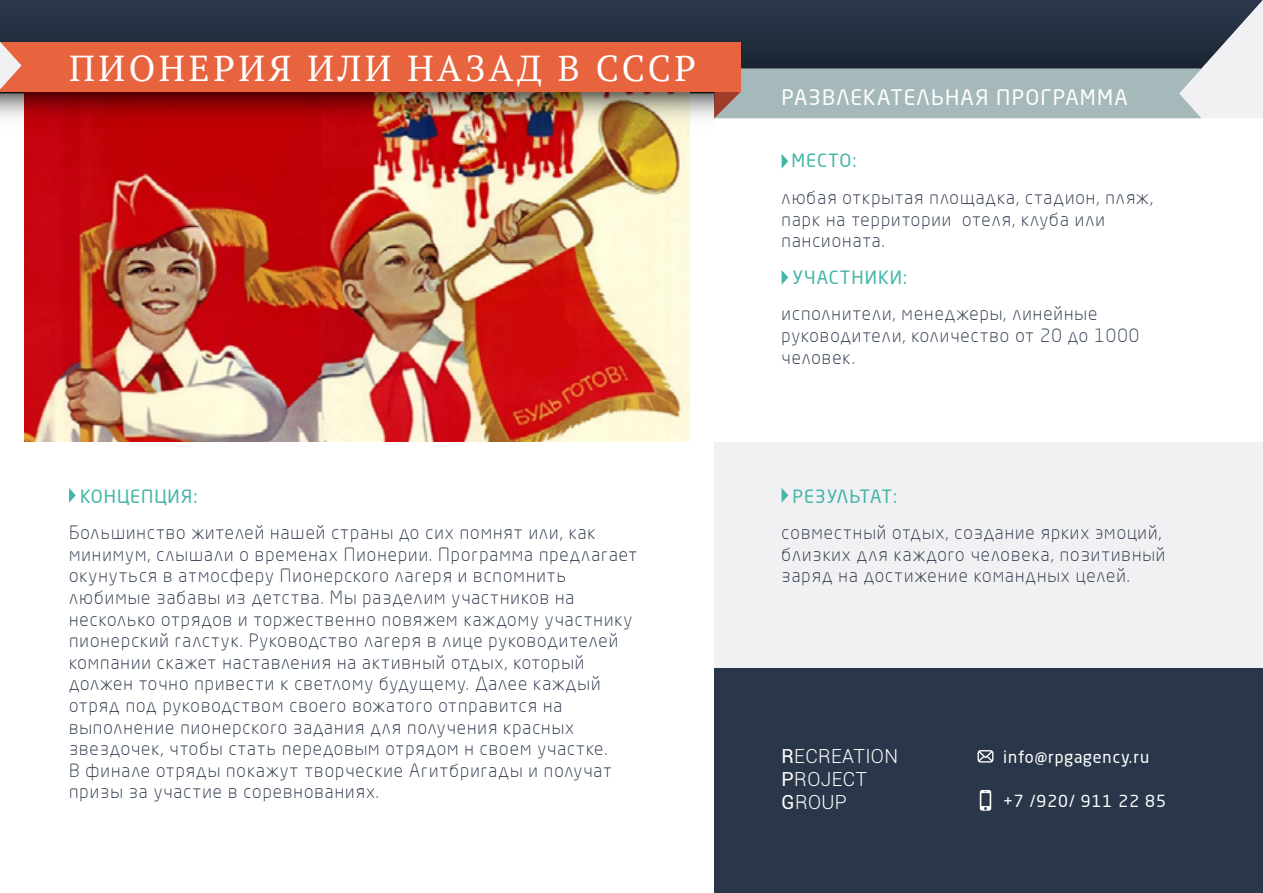
<style>
.page{position:relative;width:1263px;height:893px;background:#fff}
.page>*{position:absolute;margin:0;border:0;box-sizing:border-box;transform-origin:0 0}
.t1{font:36px "PT Serif";letter-spacing:.1em;color:#fff}
.t2{font:21px "Neo Sans Pro";letter-spacing:.06em;color:#fff}
.t3{font:300 19.35px/23.2px "Roboto";letter-spacing:.02em;color:#fff}
.t4{font:300 18px/21.6px "Neo Sans Pro";letter-spacing:.06em;color:#2a3649}
.t5{font:18px "Neo Sans Pro";letter-spacing:.06em;color:#43b5a6}
.t6{font:18px "Neo Sans Pro";letter-spacing:.03em;color:#43b5a6}
.t7{font:16.35px "Neo Sans Cyr";letter-spacing:.06em;color:#fff}
.s1{font-weight:400}
</style>
<div class="page">
<div style="left:0;top:0;width:714px;height:42px;background:#273345"></div>
<img style="left:25px;top:141px;width:664px;height:301px">
<div style="left:714px;top:668px;width:549px;height:225px;background:#2a3649"></div>
<div style="left:714px;top:443px;width:549px;height:225px;background:#f1f1f3"></div>
<img style="left:0;top:92px;width:714px;height:49px">
<svg style="left:714px;top:0;width:549px;height:118px;background:#64707b"></svg>
<div style="left:0;top:42px;width:741px;height:50px;background:#e7643e"></div>
<svg style="left:0;top:42px;width:21px;height:47px"></svg>
<svg style="left:977px;top:750px;width:16px;height:12px"></svg>
<svg style="left:980px;top:790px;width:11px;height:21px"></svg>
<svg style="left:69px;top:488px;width:7px;height:15px"></svg>
<svg style="left:781px;top:488px;width:7px;height:15px"></svg>
<svg style="left:781px;top:270px;width:7px;height:15px"></svg>
<svg style="left:781px;top:154px;width:7px;height:15px"></svg>
<h1 class="t1" style="left:69px;top:45px;width:628px">ПИОНЕРИЯ ИЛИ НАЗАД В СССР</h1>
<p class="t5" style="left:80px;top:485px;width:119px">КОНЦЕПЦИЯ:</p>
<p class="t4" style="left:69px;top:521px;width:570px">Большинство жителей нашей страны до сих помнят или, как минимум, слышали о временах Пионерии. Программа предлагает окунуться в атмосферу Пионерского лагеря и вспомнить любимые забавы из детства. Мы разделим участников на несколько отрядов и торжественно повяжем каждому участнику пионерский галстук. Руководство лагеря в лице руководителей компании скажет наставления на активный отдых, который должен точно привести к светлому будущему. Далее каждый отряд под руководством своего вожатого отправится на выполнение пионерского задания для получения красных звездочек, чтобы стать передовым отрядом н своем участке.<br>В финале отряды покажут творческие Агитбригады и получат призы за участие в соревнованиях.</p>
<p class="t2" style="left:782px;top:84px;width:348px">РАЗВЛЕКАТЕЛЬНАЯ ПРОГРАММА</p>
<p class="t5" style="left:791px;top:150px;width:66px">МЕСТО:</p>
<p class="t4" style="left:781px;top:186px;width:373px">любая открытая площадка, стадион, пляж, парк на территории отеля, клуба или пансионата.</p>
<p class="t5" style="left:793px;top:266px;width:116px">УЧАСТНИКИ:</p>
<p class="t4" style="left:781px;top:303px;width:359px">исполнители, менеджеры, линейные руководители, количество от 20 до 1000 человек.</p>
<p class="t6" style="left:793px;top:485px;width:106px">РЕЗУЛЬТАТ:</p>
<p class="t4" style="left:781px;top:521px;width:385px">совместный отдых, создание ярких эмоций, близких для каждого человека, позитивный заряд на достижение командных целей.</p>
<p class="t3" style="left:782px;top:743px;width:118px"><span class="s1">R</span>ECREATION<br><span class="s1">P</span>ROJECT<br><span class="s1">G</span>ROUP</p>
<p class="t7" style="left:1003px;top:747px;width:148px">info@rpgagency.ru</p>
<p class="t7" style="left:1003px;top:792px;width:164px">+7 /920/ 911 22 85</p>
</div>
